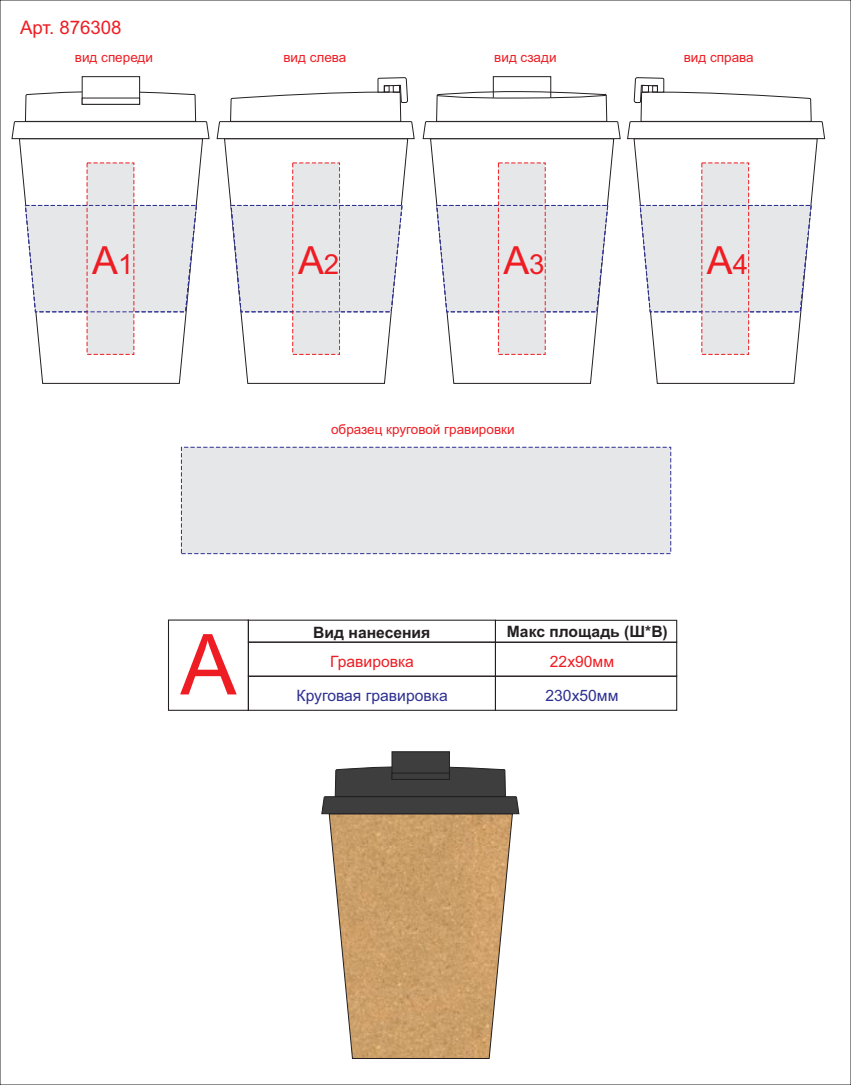
<style>
.page{position:relative;width:851px;height:1085px;background:#fff}
.page>*{position:absolute;margin:0;border:0;box-sizing:border-box;transform-origin:0 0}
.t1{font:84.22px "Arial";color:#ee1d23}
.t2{font:38.78px "Arial";color:#ee1d23}
.t3{font:18.67px "Arial";color:#ee1d23}
.t4{font:700 15.67px "Arial";color:#231f20}
.t5{font:15.67px "Arial";color:#2e3092}
.t6{font:15.67px "Arial";color:#ee1d23}
.t7{font:13.5px "Arial";color:#ee1d23}
.s1{font-size:27.67px}
</style>
<div class="page">
<div style="left:181px;top:447px;width:490px;height:107px;background:#e6e7e9"></div>
<svg style="left:19px;top:139px;width:184px;height:245px"></svg>
<div style="left:248px;top:641px;width:248px;height:35px;border:1px solid #231f20"></div>
<div style="left:248px;top:675px;width:248px;height:35px;border:1px solid #231f20"></div>
<div style="left:495px;top:619px;width:182px;height:23px;border:1px solid #231f20"></div>
<div style="left:495px;top:641px;width:182px;height:35px;border:1px solid #231f20"></div>
<div style="left:495px;top:675px;width:182px;height:35px;border:1px solid #231f20"></div>
<div style="left:168px;top:619px;width:81px;height:91px;border:1px solid #231f20"></div>
<svg style="left:329px;top:814px;width:184px;height:244px;background:#cfa97b"></svg>
<svg style="left:224px;top:139px;width:184px;height:245px"></svg>
<svg style="left:633px;top:139px;width:184px;height:245px"></svg>
<svg style="left:430px;top:139px;width:184px;height:245px"></svg>
<svg style="left:321px;top:751px;width:198px;height:63px"></svg>
<svg style="left:11px;top:76px;width:199px;height:63px"></svg>
<svg style="left:216px;top:77px;width:198px;height:62px"></svg>
<svg style="left:627px;top:77px;width:198px;height:62px"></svg>
<svg style="left:422px;top:91px;width:198px;height:48px"></svg>
<div style="left:493px;top:76px;width:58px;height:22px;border:1px solid #231f20"></div>
<svg style="left:230px;top:162px;width:172px;height:193px"></svg>
<svg style="left:25px;top:162px;width:172px;height:193px"></svg>
<svg style="left:436px;top:162px;width:172px;height:193px"></svg>
<svg style="left:639px;top:162px;width:172px;height:193px"></svg>
<h3 class="t3" style="left:20px;top:20px;width:103px">Арт. 876308</h3>
<p class="t7" style="left:75px;top:52px;width:80px">вид спереди</p>
<p class="t7" style="left:283px;top:52px;width:65px">вид слева</p>
<p class="t7" style="left:494px;top:52px;width:64px">вид сзади</p>
<p class="t7" style="left:683px;top:52px;width:71px">вид справа</p>
<h2 class="t2" style="left:92px;top:245px;width:43px">А<span class="s1">1</span></h2>
<h2 class="t2" style="left:298px;top:245px;width:43px">А<span class="s1">2</span></h2>
<h2 class="t2" style="left:503px;top:245px;width:43px">А<span class="s1">3</span></h2>
<h2 class="t2" style="left:706px;top:245px;width:43px">А<span class="s1">4</span></h2>
<p class="t7" style="left:331px;top:424px;width:185px">образец круговой гравировки</p>
<h1 class="t1" style="left:180px;top:633px;width:58px">A</h1>
<p class="t4" style="left:313px;top:626px;width:119px">Вид нанесения</p>
<p class="t4" style="left:506px;top:625px;width:163px">Макс площадь (Ш*В)</p>
<p class="t6" style="left:330px;top:655px;width:85px">Гравировка</p>
<p class="t5" style="left:296px;top:689px;width:153px">Круговая гравировка</p>
<p class="t6" style="left:550px;top:655px;width:66px">22х90мм</p>
<p class="t5" style="left:545px;top:689px;width:74px">230х50мм</p>
</div>
